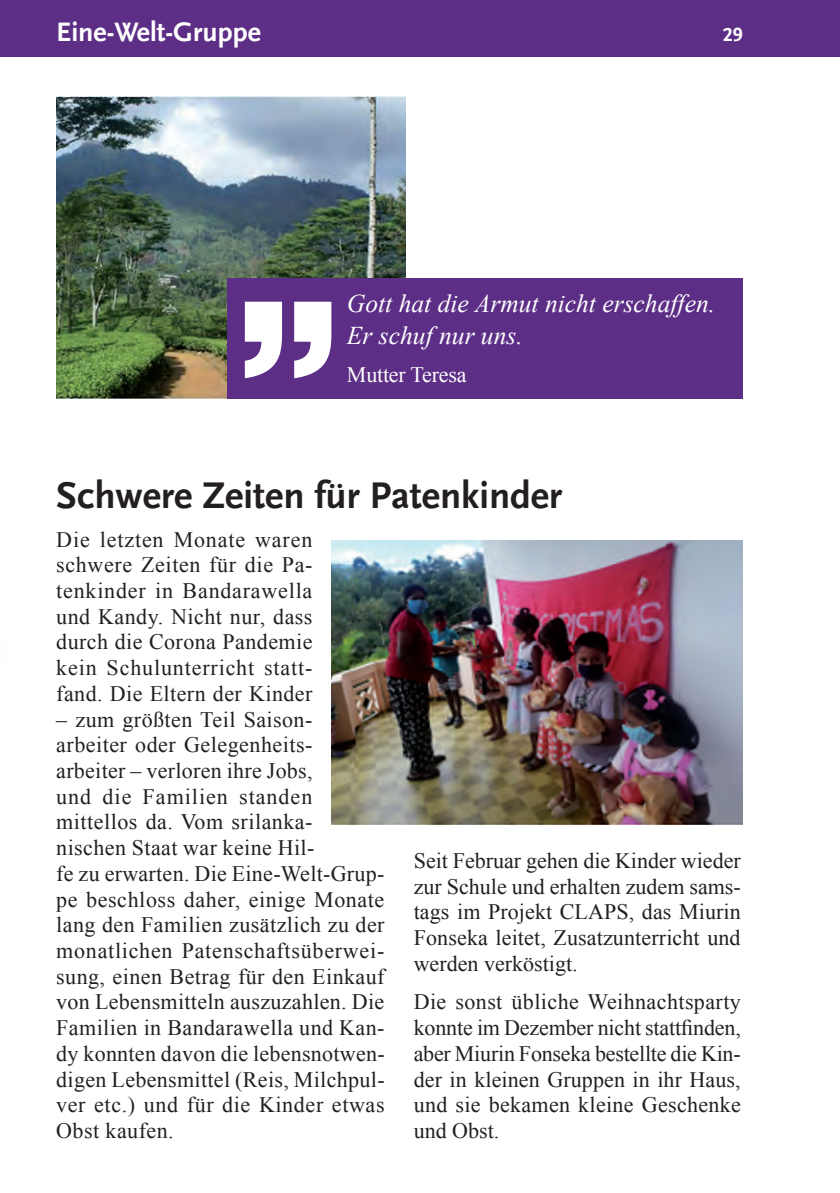
<style>
.page{position:relative;width:840px;height:1193px;background:#fff}
.page>*{position:absolute;margin:0;border:0;box-sizing:border-box;transform-origin:0 0}
.t1{font:700 39px "Scala Sans LF";color:#231f20}
.t2{font:700 28px "Scala Sans LF";color:#fff}
.t3{font:italic 25.6px/32.2px "Times New Roman";color:#fff}
.t4{font:22px/25.6px "Times New Roman";letter-spacing:.02em;color:#231f20;text-align:justify}
.t5{font:22px "Times New Roman";letter-spacing:-.01em;color:#fff}
.t6{font:700 20px "Scala Sans LF";color:#fff}
</style>
<div class="page">
<div style="left:0;top:0;width:839px;height:57px;background:#5d2e86"></div>
<img style="left:56px;top:96px;width:349px;height:302px">
<div style="left:228px;top:277px;width:514px;height:121px;background:#5d2e86"></div>
<svg style="left:245px;top:301px;width:86px;height:77px"></svg>
<img style="left:331px;top:540px;width:411px;height:284px">
<p class="t2" style="left:56px;top:17px;width:206px">Eine-Welt-Gruppe</p>
<p class="t6" style="left:722px;top:24px;width:21px">29</p>
<p class="t3" style="left:347px;top:287px;width:369px">Gott hat die Armut nicht erschaffen.<br>Er schuf nur uns.</p>
<p class="t5" style="left:347px;top:359px;width:121px">Mutter Teresa</p>
<h1 class="t1" style="left:56px;top:474px;width:507px">Schwere Zeiten für Patenkinder</h1>
<p class="t4" style="left:56px;top:526px;width:258px">Die letzten Monate waren schwere Zeiten für die Pa&shy;tenkinder in Bandarawella und Kandy. Nicht nur, dass durch die Corona Pandemie kein Schulunterricht statt&shy;fand. Die Eltern der Kinder</p>
<p class="t4" style="left:56px;top:706px;width:330px;text-align:left">– zum größten Teil Saison&shy;arbeiter oder Gelegenheits&shy;arbeiter – verloren ihre Jobs,<br>und die Familien standen mittellos da. Vom srilanka&shy;nischen Staat war keine Hil-<br>fe zu erwarten. Die Eine-Welt-Grup&shy;pe beschloss daher, einige Monate lang den Familien zusätzlich zu der monatlichen Patenschaftsüberwei&shy;sung, einen Betrag für den Einkauf von Lebensmitteln auszuzahlen. Die<br>Familien in Bandarawella und Kan&shy;dy konnten davon die lebensnotwen&shy;digen Lebensmittel (Reis, Milchpul&shy;ver etc.) und für die Kinder etwas<br>Obst kaufen.</p>
<p class="t4" style="left:413px;top:847px;width:328px">Seit Februar gehen die Kinder wieder zur Schule und erhalten zudem sams&shy;tags im Projekt CLAPS, das Miurin Fonseka leitet, Zusatzunterricht und werden verköstigt.</p>
<p class="t4" style="left:413px;top:988px;width:328px">Die sonst übliche Weihnachtsparty konnte im Dezember nicht stattfinden, aber Miurin Fonseka bestellte die Kin&shy;der in kleinen Gruppen in ihr Haus, und sie bekamen kleine Geschenke und Obst.</p>
</div>
